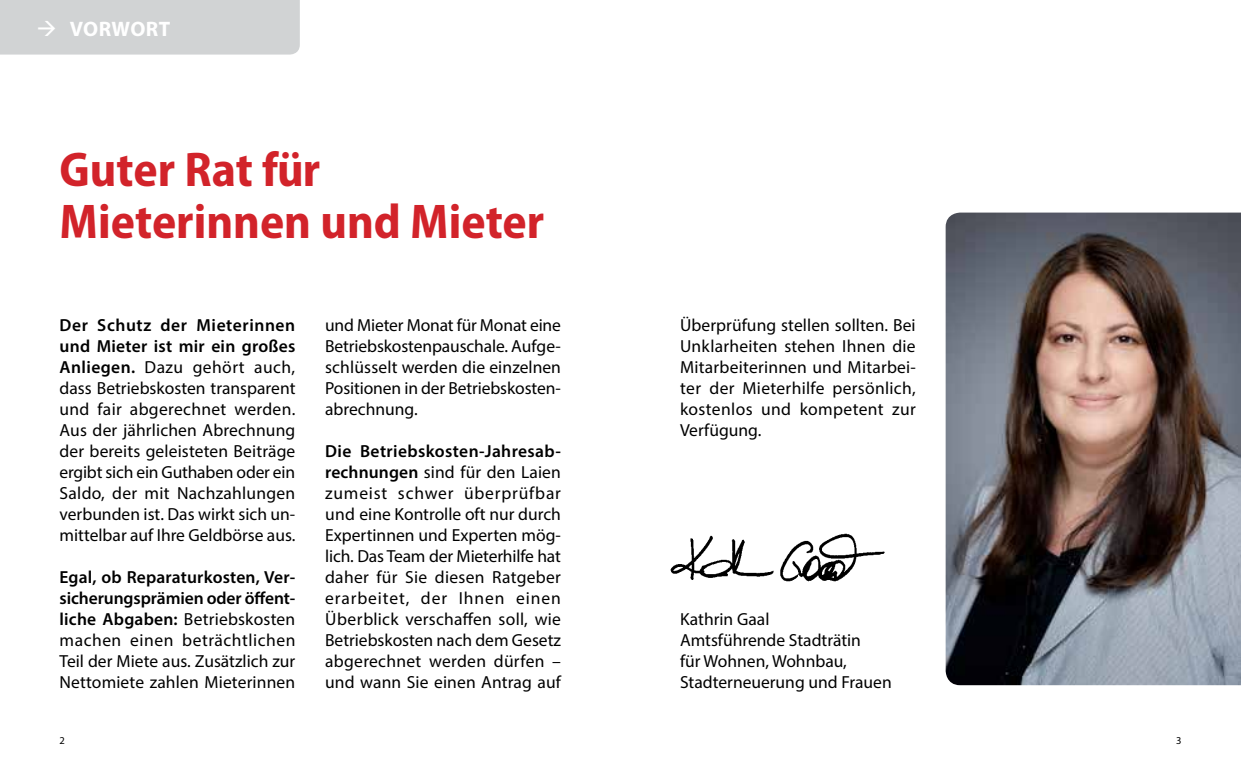
<style>
.page{position:relative;width:1241px;height:769px;background:#fff}
.page>*{position:absolute;margin:0;border:0;box-sizing:border-box;transform-origin:0 0}
.t1{font:700 semi-condensed 49px/52.5px "Myriad Pro";color:#d2232a}
.t2{font:700 21px "Myriad Pro";letter-spacing:.015em;color:#fff}
.t3{font:17.5px/21px "Myriad Pro";color:#000;text-align:justify}
.t4{font:10.5px "Myriad Pro";color:#000}
.s1{font-weight:600}
</style>
<div class="page">
<div style="left:0;top:0;width:300px;height:55px;background:#d1d3d4"></div>
<img style="left:945px;top:213px;width:295px;height:472px">
<img style="left:670px;top:533px;width:215px;height:49px">
<p class="t2" style="left:36px;top:15px;width:135px">→ VORWORT</p>
<h1 class="t1" style="left:60px;top:144px;width:486px">Guter Rat für<br>Mieterinnen und Mieter</h1>
<p class="t3" style="left:60px;top:314px;width:237px"><span class="s1">Der Schutz der Mieterinnen und Mieter ist mir ein großes Anliegen.</span> Dazu gehört auch, dass Betriebskosten transparent und fair abgerechnet werden.<br>Aus der jährlichen Abrechnung der bereits geleisteten Beiträge ergibt sich ein Guthaben oder ein Saldo, der mit Nachzahlungen verbunden ist. Das wirkt sich un&shy;mittelbar auf Ihre Geldbörse aus.</p>
<p class="t3" style="left:60px;top:566px;width:237px"><span class="s1">Egal, ob Reparaturkosten, Ver&shy;sicherungsprämien oder öffent&shy;liche Abgaben:</span> Betriebskosten machen einen beträchtlichen Teil der Miete aus. Zusätzlich zur Nettomiete zahlen Mieterinnen</p>
<p class="t3" style="left:325px;top:314px;width:237px">und Mieter Monat für Monat eine Betriebskostenpauschale. Aufge&shy;schlüsselt werden die einzelnen Positionen in der Betriebskosten&shy;abrechnung.</p>
<p class="t3" style="left:325px;top:440px;width:237px"><span class="s1">Die Betriebskosten-Jahresab&shy;rechnungen</span> sind für den Laien zumeist schwer überprüfbar und eine Kontrolle oft nur durch Expertinnen und Experten mög&shy;lich. Das Team der Mieterhilfe hat daher für Sie diesen Ratgeber erarbeitet, der Ihnen einen Überblick verschaffen soll, wie Betriebskosten nach dem Gesetz abgerechnet werden dürfen – und wann Sie einen Antrag auf</p>
<p class="t3" style="left:680px;top:314px;width:237px">Überprüfung stellen sollten. Bei Unklarheiten stehen Ihnen die Mitarbeiterinnen und Mitarbei&shy;ter der Mieterhilfe persönlich, kostenlos und kompetent zur Verfügung.</p>
<p class="t3" style="left:680px;top:608px;width:213px;text-align:left">Kathrin Gaal<br>Amtsführende Stadträtin<br>für Wohnen, Wohnbau,<br>Stadterneuerung und Frauen</p>
<p class="t4" style="left:60px;top:734px;width:7px">2</p>
<p class="t4" style="left:1175px;top:734px;width:7px">3</p>
</div>
